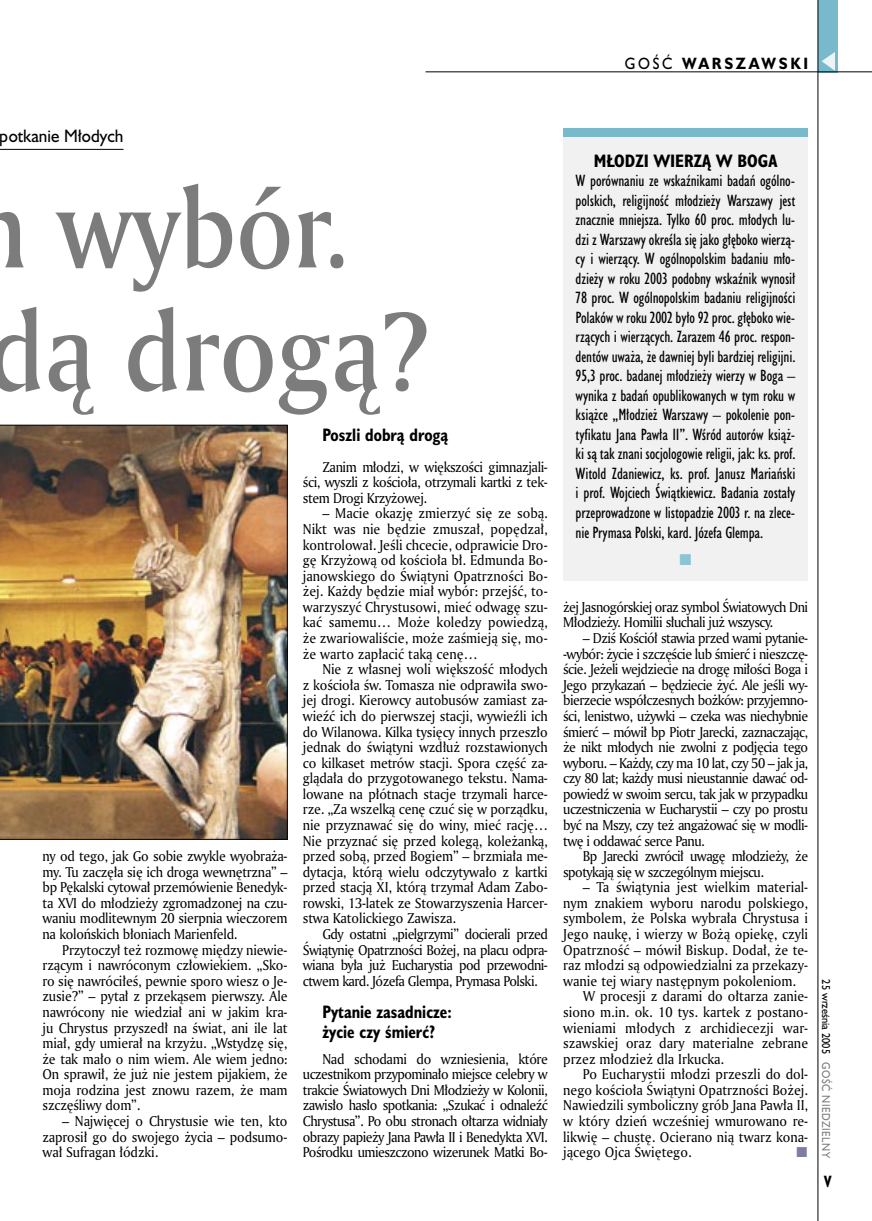
<style>
.page{position:relative;width:872px;height:1221px;background:#fff}
.page>*{position:absolute;margin:0;border:0;box-sizing:border-box;transform-origin:0 0}
.t1{font:108px/123px "Amerigo Md PL";color:#7c7c7c;text-align:center;scale:.9 1}
._04_srodtytul_HuCB_11_pt{font:700 16.5px/19.5px "Humanst 521 Cn PL";color:#000;scale:.94 1}
._04-2_tytul_ramki{font:700 16.5px "Humanst 521 Cn PL";color:#000}
.t2{font:16.5px "Humanst 521 PL";color:#000;scale:.94 1}
._03-2_body_do_ramki{font:15px/19.5px "Humanst 521 Cn PL";letter-spacing:-.01em;color:#000;text-align:justify}
._15b_temat_prawo{font:700 15px "Humanst 521 PL";letter-spacing:.2em;color:#000;scale:.9 1}
._17_pagina_prawa{font:700 15px "Humanst 521 Cn PL";color:#000;scale:.94 1}
._01_body_tekst{font:13.8px/15.6px "Amerigo PL";letter-spacing:-.02em;color:#000;text-align:justify;scale:.94 1}
._01_body_tekst-2{font:13.8px/15.6px "Amerigo PL";letter-spacing:-.04em;color:#000;scale:.94 1}
._19a_data_prawa_GOSC{font:10.5px "Humanst 521 PL";letter-spacing:.05em;color:#7c7c7c;scale:.9 1}
._19_data_prawa{font:10.5px "Humanst 521 PL";color:#000;scale:.9 1}
.s1{font-weight:400}
</style>
<div class="page">
<div style="left:818px;top:0;width:19px;height:72px;background:#78b9cc"></div>
<hr style="left:817px;top:0;width:1px;height:1220px;background:#000">
<svg style="left:821px;top:52px;width:14px;height:19px"></svg>
<hr style="left:425px;top:72px;width:447px;height:1px;background:#000">
<img style="left:0;top:425px;width:287px;height:414px">
<hr style="left:0;top:149px;width:123px;height:1px;background:#000">
<div style="left:563px;top:130px;width:245px;height:450px;background:#f1f1f1"></div>
<div style="left:563px;top:129px;width:245px;height:8px;background:#78b9cc"></div>
<p class="_15b_temat_prawo" style="left:625px;top:53px;width:205px"><span class="s1">GOŚĆ</span> WARSZAWSKI</p>
<p class="t2" style="left:0;top:125px;width:133px">potkanie Młodych</p>
<h1 class="t1" style="left:-13px;top:164px;width:490px">wybór.<br>dą drogą?</h1>
<p class="_01_body_tekst" style="left:43px;top:848px;width:262px">ny od tego, jak Go sobie zwykle wyobraża&shy;my. Tu zaczęła się ich droga wewnętrzna” – bp Pękalski cytował przemówienie Benedyk&shy;ta XVI do młodzieży zgromadzonej na czu&shy;waniu modlitewnym 20 sierpnia wieczorem na kolońskich błoniach Marienfeld.</p>
<p class="_01_body_tekst" style="left:43px;top:941px;width:262px;text-indent:20px">Przytoczył też rozmowę między niewie&shy;rzącym i nawróconym człowiekiem. „Sko&shy;ro się nawróciłeś, pewnie sporo wiesz o Je&shy;zusie?” – pytał z przekąsem pierwszy. Ale nawrócony nie wiedział ani w jakim kra&shy;ju Chrystus przyszedł na świat, ani ile lat miał, gdy umierał na krzyżu. „Wstydzę się, że tak mało o nim wiem. Ale wiem jedno:<br>On sprawił, że już nie jestem pijakiem, że moja rodzina jest znowu razem, że mam szczęśliwy dom”.</p>
<p class="_01_body_tekst" style="left:43px;top:1112px;width:262px;text-indent:20px">– Najwięcej o Chrystusie wie ten, kto zaprosił go do swojego życia – podsumo&shy;wał Sufragan łódzki.</p>
<p class="_04_srodtytul_HuCB_11_pt" style="left:322px;top:425px;width:135px">Poszli dobrą drogą</p>
<p class="_01_body_tekst" style="left:303px;top:458px;width:262px;text-indent:20px">Zanim młodzi, w większości gimnazjali&shy;ści, wyszli z kościoła, otrzymali kartki z tek&shy;stem Drogi Krzyżowej.</p>
<p class="_01_body_tekst" style="left:303px;top:505px;width:262px;text-indent:20px">– Macie okazję zmierzyć się ze sobą.<br>Nikt was nie będzie zmuszał, popędzał, kontrolował. Jeśli chcecie, odprawicie Dro&shy;gę Krzyżową od kościoła bł. Edmunda Bo&shy;janowskiego do Świątyni Opatrzności Bo&shy;żej. Każdy będzie miał wybór: przejść, to&shy;warzyszyć Chrystusowi, mieć odwagę szu&shy;kać samemu… Może koledzy powiedzą, że zwariowaliście, może zaśmieją się, mo&shy;że warto zapłacić taką cenę…</p>
<p class="_01_body_tekst" style="left:303px;top:661px;width:262px;text-indent:20px">Nie z własnej woli większość młodych z kościoła św. Tomasza nie odprawiła swo&shy;jej drogi. Kierowcy autobusów zamiast za&shy;wieźć ich do pierwszej stacji, wywieźli ich do Wilanowa. Kilka tysięcy innych przeszło jednak do świątyni wzdłuż rozstawionych co kilkaset metrów stacji. Spora część za&shy;glądała do przygotowanego tekstu. Nama&shy;lowane na płótnach stacje trzymali harce&shy;rze. „Za wszelką cenę czuć się w porządku, nie przyznawać się do winy, mieć rację… Nie przyznać się przed kolegą, koleżanką, przed sobą, przed Bogiem” – brzmiała me&shy;dytacja, którą wielu odczytywało z kartki przed stacją XI, którą trzymał Adam Zabo&shy;rowski, 13-latek ze Stowarzyszenia Harcer&shy;stwa Katolickiego Zawisza.</p>
<p class="_01_body_tekst" style="left:303px;top:925px;width:262px;text-indent:20px">Gdy ostatni „pielgrzymi” docierali przed Świątynię Opatrzności Bożej, na placu odpra&shy;wiana była już Eucharystia pod przewodni&shy;ctwem kard. Józefa Glempa, Prymasa Polski.</p>
<p class="_04_srodtytul_HuCB_11_pt" style="left:322px;top:1001px;width:139px">Pytanie zasadnicze: życie czy śmierć?</p>
<p class="_01_body_tekst" style="left:303px;top:1050px;width:262px;text-indent:20px">Nad schodami do wzniesienia, które uczestnikom przypominało miejsce celebry w trakcie Światowych Dni Młodzieży w Kolonii, zawisło hasło spotkania: „Szukać i odnaleźć Chrystusa”. Po obu stronach ołtarza widniały obrazy papieży Jana Pawła II i Benedykta XVI.<br>Pośrodku umieszczono wizerunek Matki Bo-</p>
<p class="_04-2_tytul_ramki" style="left:594px;top:149px;width:185px">MŁODZI WIERZĄ W BOGA</p>
<p class="_03-2_body_do_ramki" style="left:575px;top:171px;width:221px">W porównaniu ze wskaźnikami badań ogólno&shy;polskich, religijność młodzieży Warszawy jest znacznie mniejsza. Tylko 60 proc. młodych lu&shy;dzi z Warszawy określa się jako głęboko wierzą&shy;cy i wierzący. W ogólnopolskim badaniu mło&shy;dzieży w roku 2003 podobny wskaźnik wynosił 78 proc. W ogólnopolskim badaniu religijności Polaków w roku 2002 było 92 proc. głęboko wie&shy;rzących i wierzących. Zarazem 46 proc. respon&shy;dentów uważa, że dawniej byli bardziej religijni.<br>95,3 proc. badanej młodzieży wierzy w Boga – wynika z badań opublikowanych w tym roku w książce „Młodzież Warszawy – pokolenie pon&shy;tyfikatu Jana Pawła II”. Wśród autorów książ&shy;ki są tak znani socjologowie religii, jak: ks. prof.<br>Witold Zdaniewicz, ks. prof. Janusz Mariański i prof. Wojciech Świątkiewicz. Badania zostały przeprowadzone w listopadzie 2003 r. na zlece&shy;nie Prymasa Polski, kard. Józefa Glempa.</p>
<p class="_01_body_tekst-2" style="left:563px;top:598px;width:262px">żej Jasnogórskiej oraz symbol Światowych Dni<br>Młodzieży. Homilii słuchali już wszyscy.</p>
<p class="_01_body_tekst" style="left:563px;top:630px;width:262px;text-indent:20px">– Dziś Kościół stawia przed wami pytanie--wybór: życie i szczęście lub śmierć i nieszczę&shy;ście. Jeżeli wejdziecie na drogę miłości Boga i Jego przykazań – będziecie żyć. Ale jeśli wy&shy;bierzecie współczesnych bożków: przyjemno&shy;ści, lenistwo, używki – czeka was niechybnie śmierć – mówił bp Piotr Jarecki, zaznaczając, że nikt młodych nie zwolni z podjęcia tego wyboru. – Każdy, czy ma 10 lat, czy 50 – jak ja, czy 80 lat; każdy musi nieustannie dawać od&shy;powiedź w swoim sercu, tak jak w przypadku uczestniczenia w Eucharystii – czy po prostu być na Mszy, czy też angażować się w modli&shy;twę i oddawać serce Panu.</p>
<p class="_01_body_tekst-2" style="left:563px;top:848px;width:262px;text-indent:20px">Bp Jarecki zwrócił uwagę młodzieży, że spotykają się w szczególnym miejscu.</p>
<p class="_01_body_tekst" style="left:563px;top:879px;width:262px;text-indent:20px">– Ta świątynia jest wielkim material&shy;nym znakiem wyboru narodu polskiego, symbolem, że Polska wybrała Chrystusa i Jego naukę, i wierzy w Bożą opiekę, czyli Opatrzność – mówił Biskup. Dodał, że te&shy;raz młodzi są odpowiedzialni za przekazy&shy;wanie tej wiary następnym pokoleniom.</p>
<p class="_01_body_tekst" style="left:563px;top:988px;width:262px;text-indent:20px">W procesji z darami do ołtarza zanie&shy;siono m.in. ok. 10 tys. kartek z postano&shy;wieniami młodych z archidiecezji war&shy;szawskiej oraz dary materialne zebrane przez młodzież dla Irkucka.</p>
<p class="_01_body_tekst" style="left:563px;top:1066px;width:262px;text-indent:20px">Po Eucharystii młodzi przeszli do dol&shy;nego kościoła Świątyni Opatrzności Bożej.<br>Nawiedzili symboliczny grób Jana Pawła II, w który dzień wcześniej wmurowano re&shy;likwię – chustę. Ocierano nią twarz kona&shy;jącego Ojca Świętego.</p>
<p class="_19_data_prawa" style="left:833px;top:979px;width:84px;rotate:90deg">25 września 2005</p>
<p class="_19a_data_prawa_GOSC" style="left:833px;top:1062px;width:108px;rotate:90deg">GOŚĆ NIEDZIELNY</p>
<p class="_17_pagina_prawa" style="left:824px;top:1171px;width:9px">V</p>
</div>
